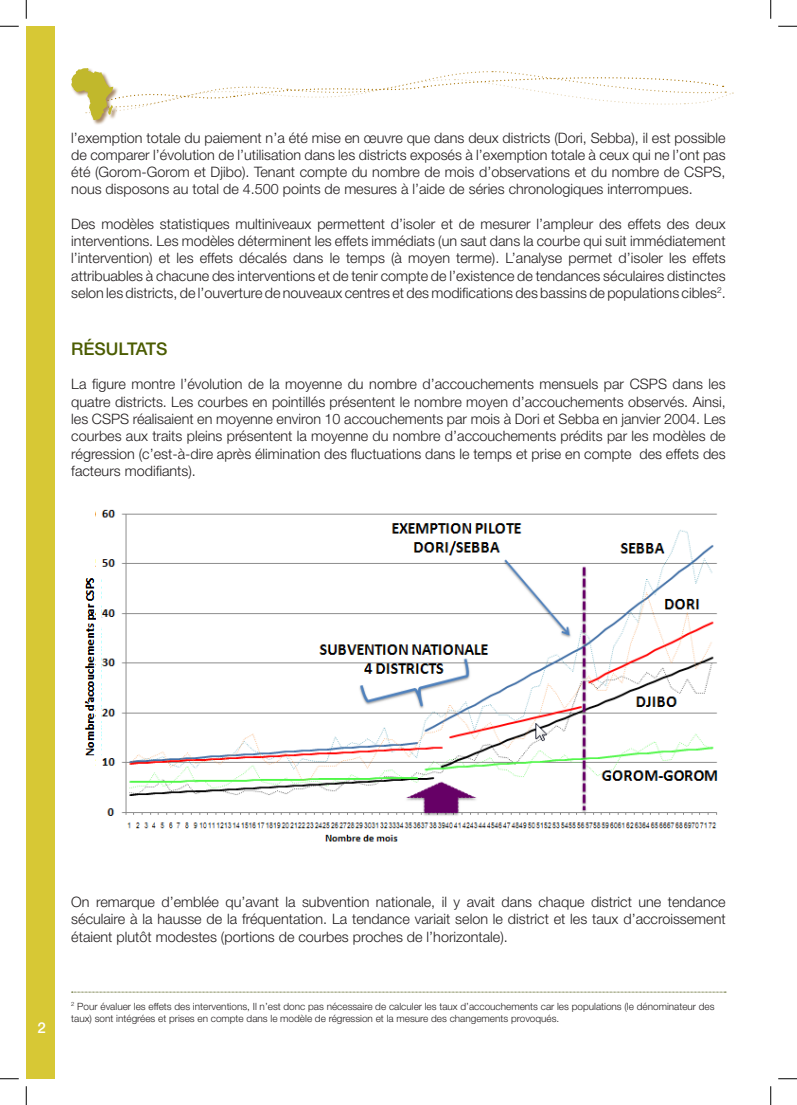
<style>
.page{position:relative;width:797px;height:1105px;background:#fff}
.page>*{position:absolute;margin:0;border:0;box-sizing:border-box;transform-origin:0 0}
.t1{font:500 17.5px "Helvetica Neue LT Std";color:#4b5c02}
.t2{font:500 15px "Helvetica Neue LT Std";color:#fff}
.t3{font:300 14.38px/17.2px "Helvetica Neue LT Std";color:#231f20;text-align:justify}
.t4{font:300 10px/12px "Helvetica Neue LT Std";color:#231f20}
</style>
<div class="page">
<div style="left:26px;top:26px;width:29px;height:1053px;background:#d7c835"></div>
<div style="left:71px;top:68px;width:53px;height:63px;background:#8d6437;opacity:.75"></div>
<svg style="left:71px;top:68px;width:662px;height:52px"></svg>
<img style="left:102px;top:509px;width:615px;height:333px">
<svg style="left:72px;top:992px;width:654px;height:1px"></svg>
<div style="left:96px;top:618px;width:8px;height:8px;background:#fff"></div>
<img style="left:84px;top:511px;width:12px;height:255px">
<svg style="left:0;top:25px;width:19px;height:2px"></svg>
<svg style="left:778px;top:25px;width:19px;height:2px"></svg>
<svg style="left:0;top:1078px;width:19px;height:1px"></svg>
<svg style="left:778px;top:1078px;width:19px;height:1px"></svg>
<svg style="left:25px;top:0;width:2px;height:19px"></svg>
<svg style="left:25px;top:1086px;width:2px;height:19px"></svg>
<svg style="left:770px;top:0;width:1px;height:19px"></svg>
<svg style="left:770px;top:1086px;width:1px;height:19px"></svg>
<p class="t3" style="left:71px;top:129px;width:656px">l’exemption totale du paiement n’a été mise en œuvre que dans deux districts (Dori, Sebba), il est possible de comparer l’évolution de l’utilisation dans les districts exposés à l’exemption totale à ceux qui ne l’ont pas été (Gorom-Gorom et Djibo). Tenant compte du nombre de mois d’observations et du nombre de CSPS, nous disposons au total de 4.500 points de mesures à l’aide de séries chronologiques interrompues.</p>
<p class="t3" style="left:71px;top:215px;width:656px">Des modèles statistiques multiniveaux permettent d’isoler et de mesurer l’ampleur des effets des deux interventions. Les modèles déterminent les effets immédiats (un saut dans la courbe qui suit immédiatement l’intervention) et les effets décalés dans le temps (à moyen terme). L’analyse permet d’isoler les effets attribuables à chacune des interventions et de tenir compte de l’existence de tendances séculaires distinctes selon les districts, de l’ouverture de nouveaux centres et des modifications des bassins de populations cibles<sup>2</sup>.</p>
<p class="t1" style="left:71px;top:338px;width:98px">RÉSULTATS</p>
<p class="t3" style="left:71px;top:375px;width:656px">La figure montre l’évolution de la moyenne du nombre d’accouchements mensuels par CSPS dans les quatre districts. Les courbes en pointillés présentent le nombre moyen d’accouchements observés. Ainsi, les CSPS réalisaient en moyenne environ 10 accouchements par mois à Dori et Sebba en janvier 2004. Les courbes aux traits pleins présentent la moyenne du nombre d’accouchements prédits par les modèles de régression (c’est-à-dire après élimination des fluctuations dans le temps et prise en compte des effets des facteurs modifiants).</p>
<p class="t2" style="left:38px;top:1018px;width:10px">2</p>
<p class="t3" style="left:71px;top:893px;width:656px">On remarque d’emblée qu’avant la subvention nationale, il y avait dans chaque district une tendance séculaire à la hausse de la fréquentation. La tendance variait selon le district et les taux d’accroissement étaient plutôt modestes (portions de courbes proches de l’horizontale).</p>
<p class="t4" style="left:71px;top:1000px;width:645px"><sup>2</sup> Pour évaluer les effets des interventions, Il n’est donc pas nécessaire de calculer les taux d’accouchements car les populations (le dénominateur des taux) sont intégrées et prises en compte dans le modèle de régression et la mesure des changements provoqués.</p>
</div>
